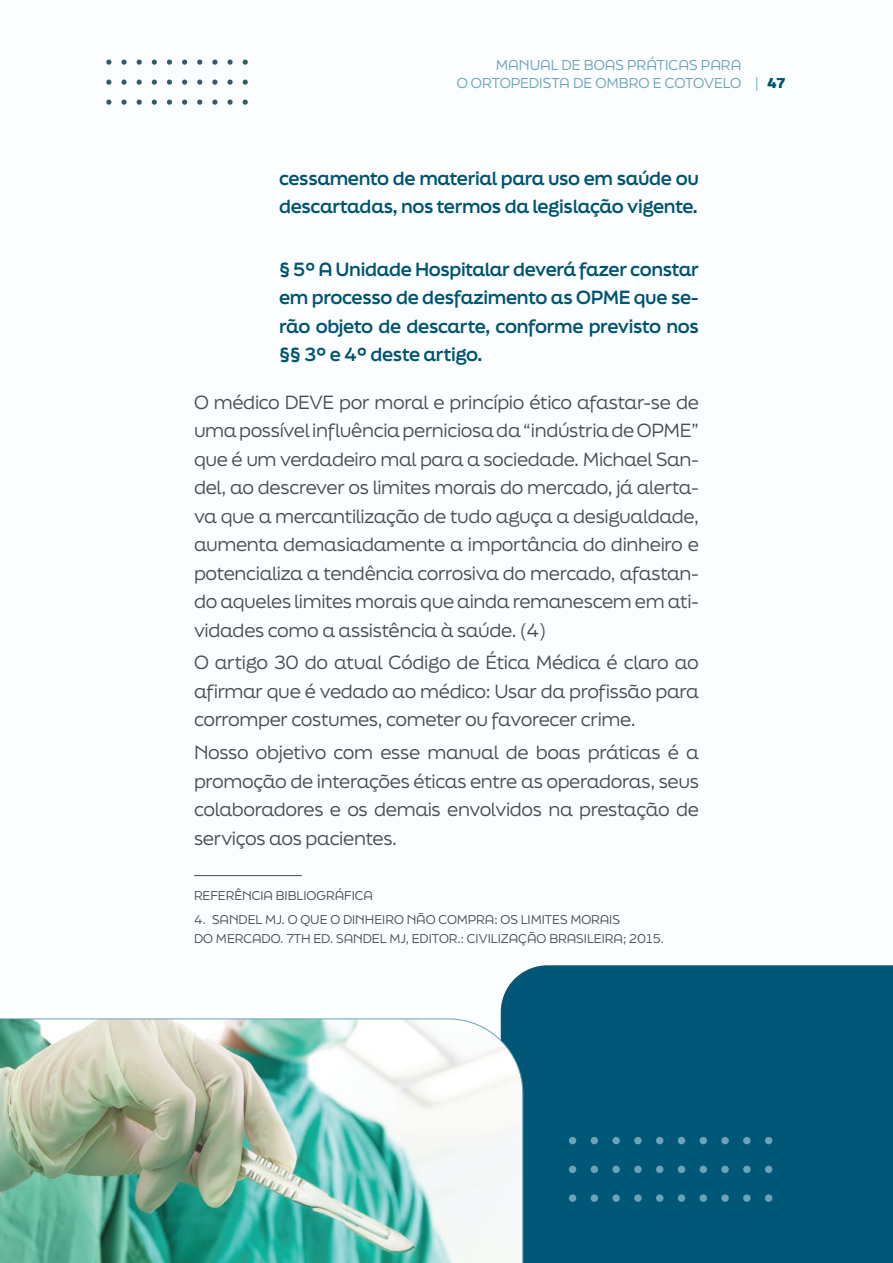
<style>
.page{position:relative;width:893px;height:1263px;background:#fbfdfe}
.page>*{position:absolute;margin:0;border:0;box-sizing:border-box;transform-origin:0 0}
.texto_corrido{font:18px/28.5px "Final Six";letter-spacing:-.02em;color:#4b4c4d;text-align:justify}
.recuo{font:700 18px/28.5px "Final Six";letter-spacing:-.02em;color:#005470}
.t1{font:13.5px/18px "Final Six";color:#6ba3b8;text-align:right}
.t2{font:800 13.5px "Final Six";color:#005470}
.bibliografia{font:12px/19.5px "Final Six";color:#4b4c4d}
.s1{font-weight:400;color:#6ba3b8}
</style>
<div class="page">
<svg style="left:106px;top:60px;width:5px;height:5px"></svg>
<svg style="left:121px;top:60px;width:6px;height:5px"></svg>
<svg style="left:137px;top:60px;width:5px;height:5px"></svg>
<svg style="left:152px;top:60px;width:5px;height:5px"></svg>
<svg style="left:167px;top:60px;width:5px;height:5px"></svg>
<svg style="left:182px;top:60px;width:5px;height:5px"></svg>
<svg style="left:197px;top:60px;width:5px;height:5px"></svg>
<svg style="left:212px;top:60px;width:5px;height:5px"></svg>
<svg style="left:227px;top:60px;width:6px;height:5px"></svg>
<svg style="left:243px;top:60px;width:5px;height:5px"></svg>
<svg style="left:106px;top:80px;width:5px;height:5px"></svg>
<svg style="left:121px;top:80px;width:6px;height:5px"></svg>
<svg style="left:137px;top:80px;width:5px;height:5px"></svg>
<svg style="left:152px;top:80px;width:5px;height:5px"></svg>
<svg style="left:167px;top:80px;width:5px;height:5px"></svg>
<svg style="left:182px;top:80px;width:5px;height:5px"></svg>
<svg style="left:197px;top:80px;width:5px;height:5px"></svg>
<svg style="left:212px;top:80px;width:5px;height:5px"></svg>
<svg style="left:227px;top:80px;width:6px;height:5px"></svg>
<svg style="left:243px;top:80px;width:5px;height:5px"></svg>
<svg style="left:106px;top:100px;width:5px;height:5px"></svg>
<svg style="left:121px;top:100px;width:6px;height:5px"></svg>
<svg style="left:137px;top:100px;width:5px;height:5px"></svg>
<svg style="left:152px;top:100px;width:5px;height:5px"></svg>
<svg style="left:167px;top:100px;width:5px;height:5px"></svg>
<svg style="left:182px;top:100px;width:5px;height:5px"></svg>
<svg style="left:197px;top:100px;width:5px;height:5px"></svg>
<svg style="left:212px;top:100px;width:5px;height:5px"></svg>
<svg style="left:227px;top:100px;width:6px;height:5px"></svg>
<svg style="left:243px;top:100px;width:5px;height:5px"></svg>
<hr style="left:194px;top:875px;width:108px;height:1px;background:#4b4c4d">
<div style="left:501px;top:965px;width:392px;height:298px;background:#005778"></div>
<img style="left:0;top:1018px;width:523px;height:245px">
<div style="left:569px;top:1137px;width:7px;height:7px;background:#6ba3b8;border-radius:50%"></div>
<div style="left:591px;top:1137px;width:7px;height:7px;background:#6ba3b8;border-radius:50%"></div>
<div style="left:612px;top:1137px;width:8px;height:7px;background:#6ba3b8;border-radius:50%"></div>
<div style="left:634px;top:1137px;width:8px;height:7px;background:#6ba3b8;border-radius:50%"></div>
<div style="left:656px;top:1137px;width:7px;height:7px;background:#6ba3b8;border-radius:50%"></div>
<div style="left:678px;top:1137px;width:7px;height:7px;background:#6ba3b8;border-radius:50%"></div>
<div style="left:700px;top:1137px;width:7px;height:7px;background:#6ba3b8;border-radius:50%"></div>
<div style="left:721px;top:1137px;width:8px;height:7px;background:#6ba3b8;border-radius:50%"></div>
<div style="left:743px;top:1137px;width:8px;height:7px;background:#6ba3b8;border-radius:50%"></div>
<div style="left:765px;top:1137px;width:7px;height:7px;background:#6ba3b8;border-radius:50%"></div>
<div style="left:569px;top:1166px;width:7px;height:7px;background:#6ba3b8;border-radius:50%"></div>
<div style="left:591px;top:1166px;width:7px;height:7px;background:#6ba3b8;border-radius:50%"></div>
<div style="left:612px;top:1166px;width:8px;height:7px;background:#6ba3b8;border-radius:50%"></div>
<div style="left:634px;top:1166px;width:8px;height:7px;background:#6ba3b8;border-radius:50%"></div>
<div style="left:656px;top:1166px;width:7px;height:7px;background:#6ba3b8;border-radius:50%"></div>
<div style="left:678px;top:1166px;width:7px;height:7px;background:#6ba3b8;border-radius:50%"></div>
<div style="left:700px;top:1166px;width:7px;height:7px;background:#6ba3b8;border-radius:50%"></div>
<div style="left:721px;top:1166px;width:8px;height:7px;background:#6ba3b8;border-radius:50%"></div>
<div style="left:743px;top:1166px;width:8px;height:7px;background:#6ba3b8;border-radius:50%"></div>
<div style="left:765px;top:1166px;width:7px;height:7px;background:#6ba3b8;border-radius:50%"></div>
<div style="left:569px;top:1194px;width:7px;height:8px;background:#6ba3b8;border-radius:50%"></div>
<div style="left:591px;top:1194px;width:7px;height:8px;background:#6ba3b8;border-radius:50%"></div>
<div style="left:612px;top:1194px;width:8px;height:8px;background:#6ba3b8;border-radius:50%"></div>
<div style="left:634px;top:1194px;width:8px;height:8px;background:#6ba3b8;border-radius:50%"></div>
<div style="left:656px;top:1194px;width:7px;height:8px;background:#6ba3b8;border-radius:50%"></div>
<div style="left:678px;top:1194px;width:7px;height:8px;background:#6ba3b8;border-radius:50%"></div>
<div style="left:700px;top:1194px;width:7px;height:8px;background:#6ba3b8;border-radius:50%"></div>
<div style="left:721px;top:1194px;width:8px;height:8px;background:#6ba3b8;border-radius:50%"></div>
<div style="left:743px;top:1194px;width:8px;height:8px;background:#6ba3b8;border-radius:50%"></div>
<div style="left:765px;top:1194px;width:7px;height:8px;background:#6ba3b8;border-radius:50%"></div>
<p class="t1" style="left:457px;top:56px;width:286px">MANUAL DE BOAS PRÁTICAS PARA<br>O ORTOPEDISTA DE OMBRO E COTOVELO</p>
<p class="t2" style="left:755px;top:73px;width:32px"><span class="s1">|</span> 47</p>
<p class="recuo" style="left:279px;top:163px;width:421px">cessamento de material para uso em saúde ou descartadas, nos termos da legislação vigente.</p>
<p class="recuo" style="left:279px;top:254px;width:421px;text-align:justify">§ 5º A Unidade Hospitalar deverá fazer constar em processo de desfazimento as OPME que se&shy;rão objeto de descarte, conforme previsto nos §§ 3º e 4º deste artigo.</p>
<p class="texto_corrido" style="left:194px;top:387px;width:506px">O médico DEVE por moral e princípio ético afastar-se de uma possível influência perniciosa da “indústria de OPME” que é um verdadeiro mal para a sociedade. Michael San&shy;del, ao descrever os limites morais do mercado, já alerta&shy;va que a mercantilização de tudo aguça a desigualdade, aumenta demasiadamente a importância do dinheiro e potencializa a tendência corrosiva do mercado, afastan&shy;do aqueles limites morais que ainda remanescem em ati&shy;vidades como a assistência à saúde. (4)</p>
<p class="texto_corrido" style="left:194px;top:648px;width:506px">O artigo 30 do atual Código de Ética Médica é claro ao afirmar que é vedado ao médico: Usar da profissão para corromper costumes, cometer ou favorecer crime.</p>
<p class="texto_corrido" style="left:194px;top:738px;width:506px">Nosso objetivo com esse manual de boas práticas é a promoção de interações éticas entre as operadoras, seus colaboradores e os demais envolvidos na prestação de serviços aos pacientes.</p>
<p class="bibliografia" style="left:194px;top:885px;width:181px">REFERÊNCIA BIBLIOGRÁFICA</p>
<p class="bibliografia" style="left:194px;top:909px;width:471px">4. SANDEL MJ. O QUE O DINHEIRO NÃO COMPRA: OS LIMITES MORAIS<br>DO MERCADO. 7TH ED. SANDEL MJ, EDITOR.: CIVILIZAÇÃO BRASILEIRA; 2015.</p>
</div>
